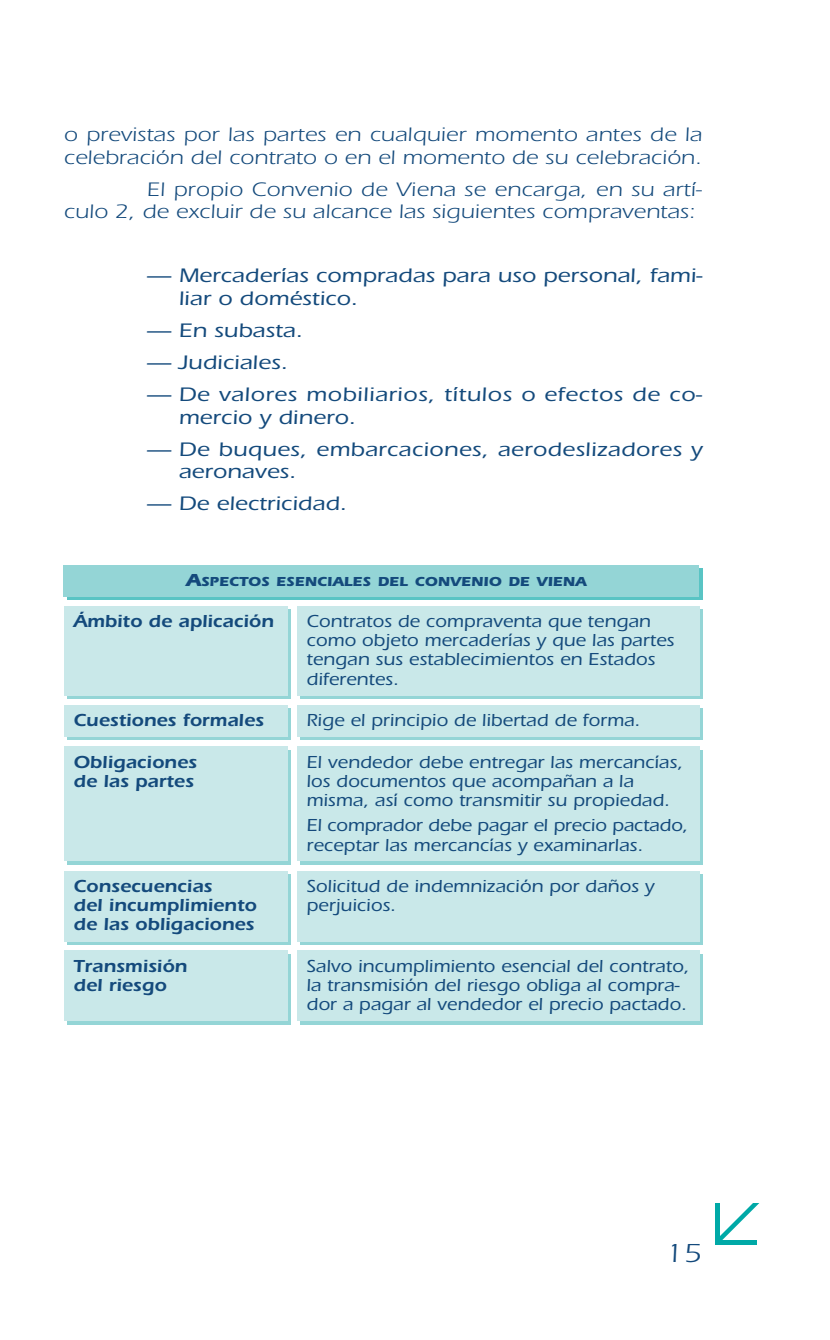
<style>
.page{position:relative;width:830px;height:1340px;background:#fff}
.page>*{position:absolute;margin:0;border:0;box-sizing:border-box;transform-origin:0 0}
.t1{font:27px "Itc Eras";color:#144a7c;scale:1.2 1}
.t2{font:20.25px/22.5px "Itc Eras";color:#144a7c;scale:1.2 1}
.t3{font:500 20.25px/22.5px "Itc Eras";color:#144a7c;scale:1.2 1}
.t4{font:500 20.25px/22.5px "Itc Eras";letter-spacing:.02em;color:#144a7c;scale:1.2 1}
.t5{font:500 18px/19.1px "Itc Eras";color:#144a7c;scale:1.1 1}
.t6{font:600 18px/19.1px "Itc Eras";color:#144a7c;scale:1.1 1}
.t7{font:700 13.5px "Itc Eras";color:#144a7c;scale:1.1 1}
.s1{font-size:18px}
</style>
<div class="page">
<div style="left:714px;top:1239px;width:42px;height:5px;background:#00a9a7"></div>
<div style="left:714px;top:1202px;width:5px;height:42px;background:#00a9a7"></div>
<svg style="left:716px;top:1202px;width:44px;height:40px"></svg>
<svg style="left:67px;top:568px;width:635px;height:32px;fill:#59c4c4"></svg>
<div style="left:64px;top:564px;width:634px;height:32px;background:#94d5d6"></div>
<div style="left:67px;top:609px;width:223px;height:89px;background:linear-gradient(to right,#c9e8e9,#c9e8e9)"></div>
<div style="left:64px;top:606px;width:223px;height:89px;background:#c9e8e9"></div>
<svg style="left:300px;top:609px;width:402px;height:89px;fill:#94d5d6"></svg>
<div style="left:297px;top:606px;width:401px;height:89px;background:#c9e8e9"></div>
<div style="left:67px;top:708px;width:223px;height:32px;background:#94d5d6"></div>
<div style="left:64px;top:705px;width:223px;height:32px;background:#c9e8e9"></div>
<div style="left:300px;top:708px;width:402px;height:32px;background:#94d5d6"></div>
<div style="left:297px;top:705px;width:401px;height:32px;background:#c9e8e9"></div>
<svg style="left:67px;top:749px;width:223px;height:115px"></svg>
<div style="left:64px;top:746px;width:223px;height:115px;background:#c9e8e9"></div>
<svg style="left:300px;top:749px;width:402px;height:115px;fill:#94d5d6"></svg>
<div style="left:297px;top:746px;width:401px;height:115px;background:#c9e8e9"></div>
<svg style="left:67px;top:874px;width:223px;height:70px"></svg>
<div style="left:64px;top:871px;width:223px;height:70px;background:#c9e8e9"></div>
<svg style="left:300px;top:874px;width:402px;height:70px"></svg>
<div style="left:297px;top:871px;width:401px;height:70px;background:#c9e8e9"></div>
<svg style="left:67px;top:954px;width:223px;height:70px"></svg>
<div style="left:64px;top:950px;width:223px;height:70px;background:#c9e8e9"></div>
<svg style="left:300px;top:954px;width:402px;height:70px;fill:#94d5d6"></svg>
<div style="left:297px;top:950px;width:401px;height:70px;background:#c9e8e9"></div>
<p class="t2" style="left:64px;top:125px;width:533px">o previstas por las partes en cualquier momento antes de la celebración del contrato o en el momento de su celebración.</p>
<p class="t2" style="left:64px;top:180px;width:533px;text-indent:83px">El propio Convenio de Viena se encarga, en su artí&shy;culo 2, de excluir de su alcance las siguientes compraventas:</p>
<p class="t3" style="left:179px;top:266px;width:438px;text-indent:-32px">— Mercaderías compradas para uso personal, fami&shy;liar o doméstico.</p>
<p class="t3" style="left:147px;top:321px;width:131px">— En subasta.</p>
<p class="t3" style="left:147px;top:353px;width:119px">— Judiciales.</p>
<p class="t4" style="left:179px;top:385px;width:437px;text-indent:-32px">— De valores mobiliarios, títulos o efectos de co&shy;mercio y dinero.</p>
<p class="t3" style="left:179px;top:440px;width:438px;text-indent:-32px">— De buques, embarcaciones, aerodeslizadores y aeronaves.</p>
<p class="t3" style="left:147px;top:494px;width:168px">— De electricidad.</p>
<p class="t7" style="left:186px;top:576px;width:366px"><span class="s1">A</span>SPECTOS ESENCIALES DEL CONVENIO DE VIENA</p>
<p class="t6" style="left:73px;top:613px;width:184px">Ámbito de aplicación</p>
<p class="t5" style="left:306px;top:613px;width:336px">Contratos de compraventa que tengan como objeto mercaderías y que las partes tengan sus establecimientos en Estados diferentes.</p>
<p class="t6" style="left:73px;top:712px;width:175px">Cuestiones formales</p>
<p class="t5" style="left:306px;top:712px;width:305px">Rige el principio de libertad de forma.</p>
<p class="t6" style="left:73px;top:754px;width:114px">Obligaciones de las partes</p>
<p class="t5" style="left:306px;top:754px;width:344px">El vendedor debe entregar las mercancías, los documentos que acompañan a la misma, así como transmitir su propiedad.</p>
<p class="t5" style="left:306px;top:817px;width:348px">El comprador debe pagar el precio pactado, receptar las mercancías y examinarlas.</p>
<p class="t6" style="left:73px;top:878px;width:168px">Consecuencias<br>del incumplimiento de las obligaciones</p>
<p class="t5" style="left:306px;top:878px;width:318px">Solicitud de indemnización por daños y perjuicios.</p>
<p class="t6" style="left:73px;top:958px;width:105px">Transmisión del riesgo</p>
<p class="t5" style="left:306px;top:958px;width:349px">Salvo incumplimiento esencial del contrato, la transmisión del riesgo obliga al compra&shy;dor a pagar al vendedor el precio pactado.</p>
<h1 class="t1" style="left:665px;top:1244px;width:32px">15</h1>
</div>
